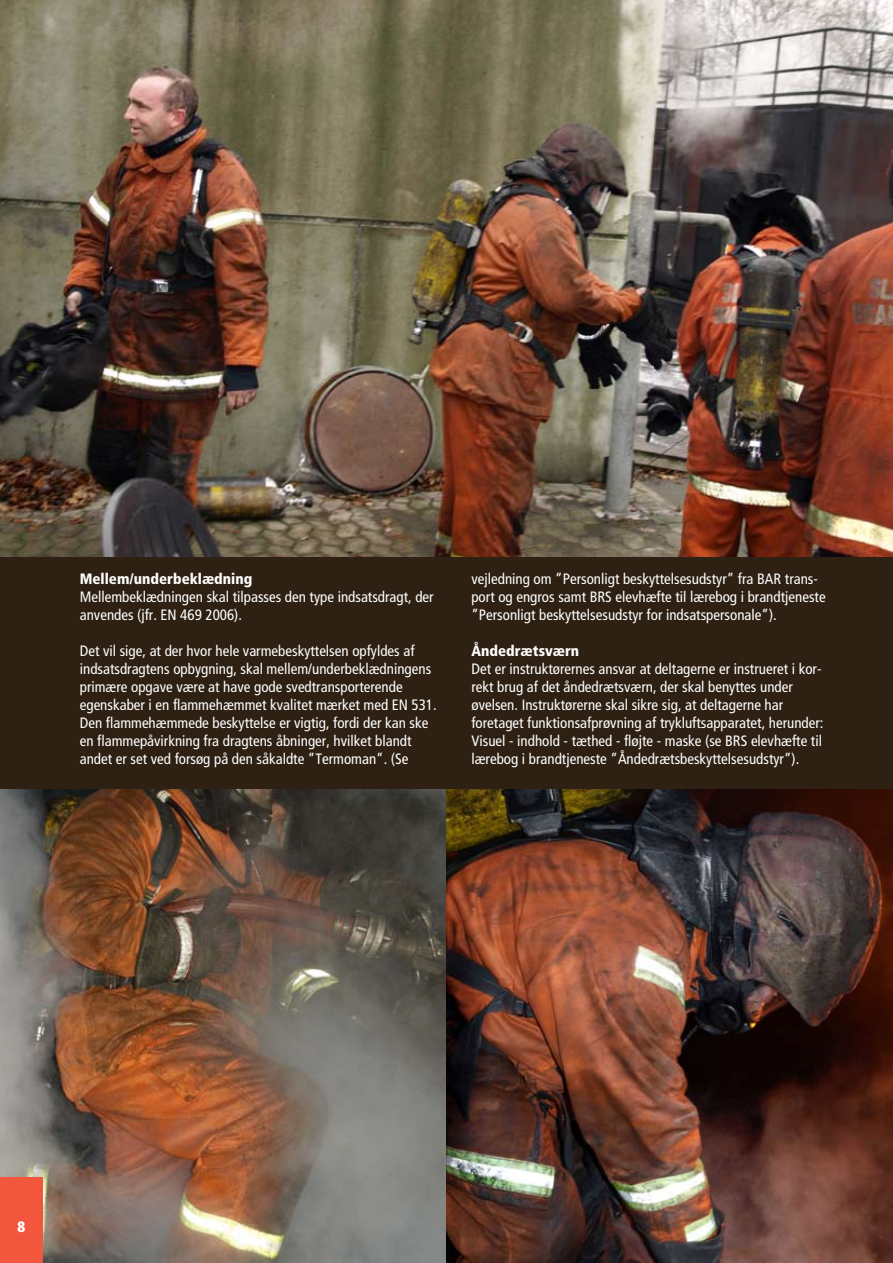
<style>
.page{position:relative;width:893px;height:1263px;background:#fff}
.page>*{position:absolute;margin:0;border:0;box-sizing:border-box;transform-origin:0 0}
.t1{font:condensed 15px/18px "Frutiger";color:#fff}
.t2{font:900 condensed 15px "Frutiger";color:#fff}
.t3{font:900 condensed 15px "Frutiger LT Std";color:#fff}
</style>
<div class="page">
<img style="left:0;top:0;width:893px;height:557px">
<img style="left:0;top:788px;width:893px;height:475px">
<div style="left:0;top:557px;width:893px;height:231px;background:#2e2113"></div>
<div style="left:0;top:1178px;width:43px;height:85px;background:#f2573e"></div>
<p class="t2" style="left:80px;top:570px;width:174px">Mellem/underbeklædning</p>
<p class="t1" style="left:80px;top:588px;width:355px">Mellembeklædningen skal tilpasses den type indsatsdragt, der anvendes (jfr. EN 469 2006).</p>
<p class="t1" style="left:80px;top:642px;width:358px">Det vil sige, at der hvor hele varmebeskyttelsen opfyldes af indsatsdragtens opbygning, skal mellem/underbeklædningens primære opgave være at have gode svedtransporterende egenskaber i en flammehæmmet kvalitet mærket med EN 531.<br>Den flammehæmmede beskyttelse er vigtig, fordi der kan ske en flammepåvirkning fra dragtens åbninger, hvilket blandt andet er set ved forsøg på den såkaldte ”Termoman”. (Se</p>
<p class="t1" style="left:471px;top:570px;width:356px">vejledning om ”Personligt beskyttelsesudstyr” fra BAR trans&shy;port og engros samt BRS elevhæfte til lærebog i brandtjeneste ”Personligt beskyttelsesudstyr for indsatspersonale”).</p>
<p class="t2" style="left:471px;top:642px;width:109px">Åndedrætsværn</p>
<p class="t1" style="left:471px;top:660px;width:354px">Det er instruktørernes ansvar at deltagerne er instrueret i kor&shy;rekt brug af det åndedrætsværn, der skal benyttes under øvelsen. Instruktørerne skal sikre sig, at deltagerne har foretaget funktionsafprøvning af trykluftsapparatet, herunder:<br>Visuel - indhold - tæthed - fløjte - maske (se BRS elevhæfte til lærebog i brandtjeneste ”Åndedrætsbeskyttelsesudstyr”).</p>
<p class="t3" style="left:17px;top:1217px;width:9px">8</p>
</div>
